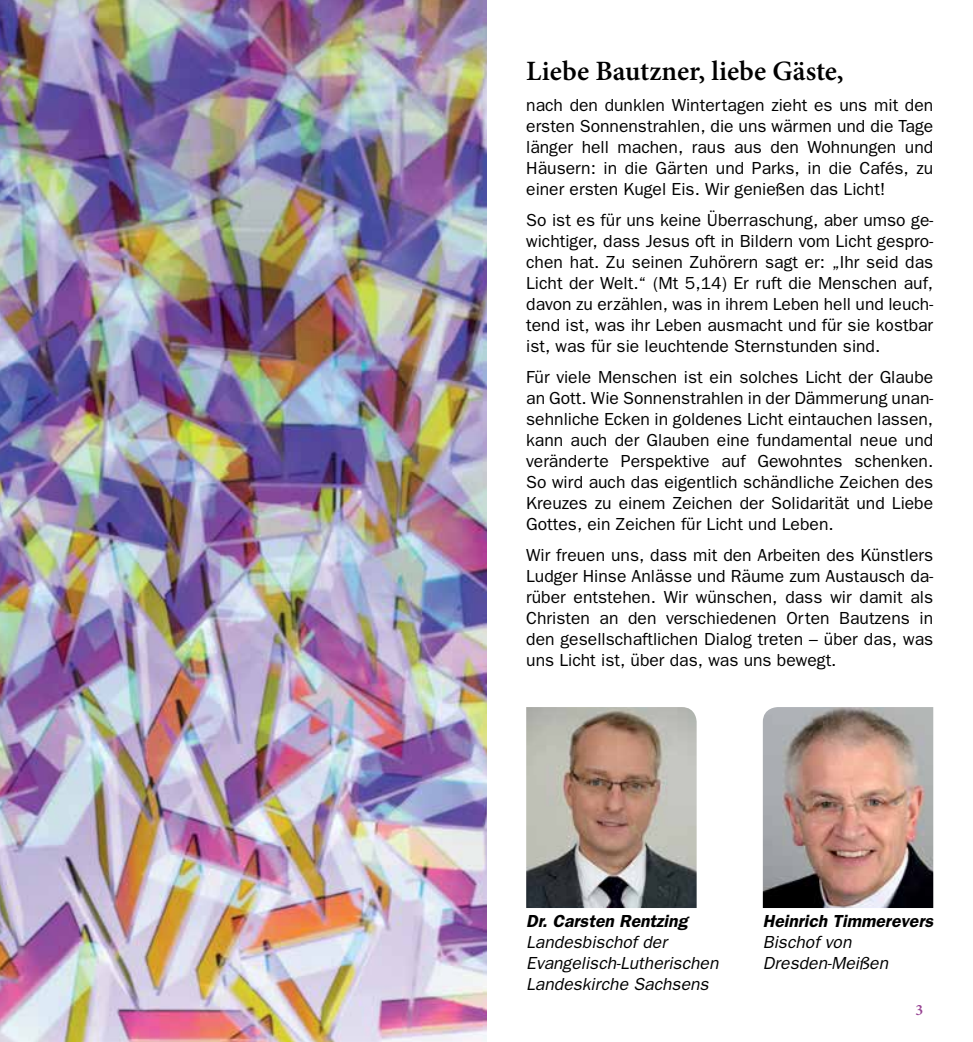
<style>
.page{position:relative;width:973px;height:1042px;background:#fff}
.page>*{position:absolute;margin:0;border:0;box-sizing:border-box;transform-origin:0 0}
.t1{font:600 28px "Minion Pro";color:#000}
.t2{font:17.5px/21px "Franklin Gothic";color:#000;text-align:justify}
.t3{font:italic 17.5px/21px "Franklin Gothic";color:#000}
.t4{font:italic 600 17.5px "Franklin Gothic";color:#000}
.t5{font:600 15.75px "Minion Pro";color:#964192}
</style>
<div class="page">
<img style="left:0;top:0;width:486px;height:1042px">
<img style="left:526px;top:707px;width:170px;height:201px">
<img style="left:762px;top:707px;width:171px;height:201px">
<h1 class="t1" style="left:526px;top:52px;width:319px">Liebe Bautzner, liebe Gäste,</h1>
<p class="t2" style="left:526px;top:94px;width:408px">nach den dunklen Wintertagen zieht es uns mit den ersten Sonnenstrahlen, die uns wärmen und die Tage länger hell machen, raus aus den Wohnungen und Häusern: in die Gärten und Parks, in die Cafés, zu einer ersten Kugel Eis. Wir genießen das Licht!</p>
<p class="t2" style="left:526px;top:209px;width:408px">So ist es für uns keine Überraschung, aber umso ge&shy;wichtiger, dass Jesus oft in Bildern vom Licht gespro&shy;chen hat. Zu seinen Zuhörern sagt er: „Ihr seid das Licht der Welt.“ (Mt 5,14) Er ruft die Menschen auf, davon zu erzählen, was in ihrem Leben hell und leuch&shy;tend ist, was ihr Leben ausmacht und für sie kostbar ist, was für sie leuchtende Sternstunden sind.</p>
<p class="t2" style="left:526px;top:366px;width:408px">Für viele Menschen ist ein solches Licht der Glaube an Gott. Wie Sonnenstrahlen in der Dämmerung unan&shy;sehnliche Ecken in goldenes Licht eintauchen lassen, kann auch der Glauben eine fundamental neue und veränderte Perspektive auf Gewohntes schenken.<br>So wird auch das eigentlich schändliche Zeichen des Kreuzes zu einem Zeichen der Solidarität und Liebe Gottes, ein Zeichen für Licht und Leben.</p>
<p class="t2" style="left:526px;top:544px;width:408px">Wir freuen uns, dass mit den Arbeiten des Künstlers Ludger Hinse Anlässe und Räume zum Austausch da&shy;rüber entstehen. Wir wünschen, dass wir damit als Christen an den verschiedenen Orten Bautzens in den gesellschaftlichen Dialog treten – über das, was uns Licht ist, über das, was uns bewegt.</p>
<p class="t4" style="left:526px;top:911px;width:163px">Dr. Carsten Rentzing</p>
<p class="t3" style="left:526px;top:931px;width:194px">Landesbischof der<br>Evangelisch-Lutherischen<br>Landeskirche Sachsens</p>
<p class="t4" style="left:762px;top:911px;width:172px">Heinrich Timmerevers</p>
<p class="t3" style="left:762px;top:931px;width:127px">Bischof von<br>Dresden-Meißen</p>
<p class="t5" style="left:915px;top:999px;width:9px">3</p>
</div>
